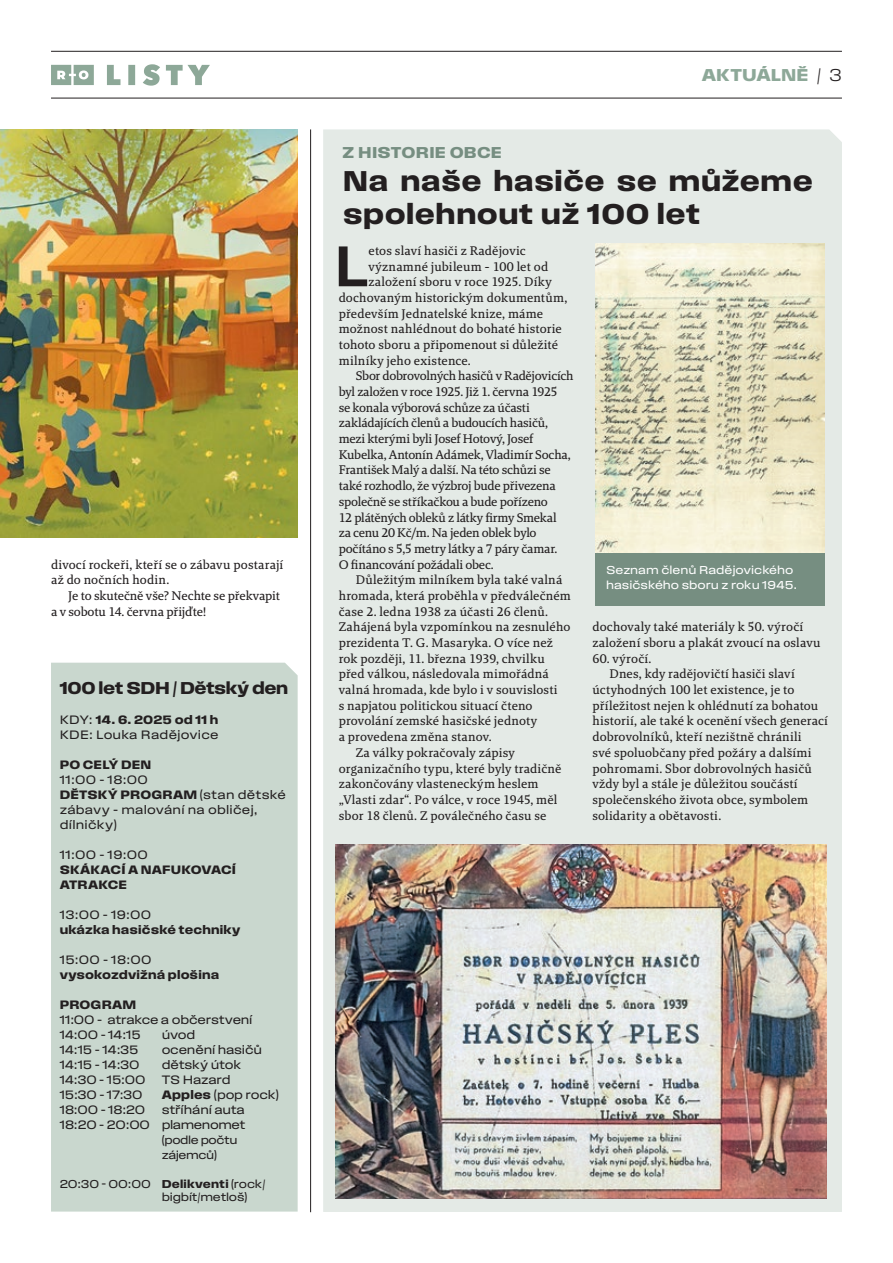
<style>
.page{position:relative;width:893px;height:1263px;background:#fff}
.page>*{position:absolute;margin:0;border:0;box-sizing:border-box;transform-origin:0 0}
.t1{font:60px "Field Gothic No.73 Med Wide";color:#231f20}
.t2{font:30px/33px "Field Gothic No.74 Demi Wide";letter-spacing:.015em;color:#231f20}
.t3{font:18px "Field Gothic No.74 Demi Wide";letter-spacing:-.025em;color:#231f20}
.t4{font:18px "Field Gothic No.74 Demi Wide";letter-spacing:.005em;color:#8da898}
.t5{font:16.5px "Field Gothic No.74 Demi Wide";letter-spacing:.01em;color:#768e81}
.t6{font:12.75px/15.8px "Brando Text";letter-spacing:.005em;color:#231f20}
.t7{font:12.75px/15px "Field Gothic No.72 Reg Wide";letter-spacing:-.015em;color:#231f20}
.t8{font:12.75px/15.8px "Brando Text";letter-spacing:-.015em;color:#231f20}
.t9{font:12.75px "Brando Text";letter-spacing:-.02em;color:#231f20}
.t10{font:12.75px/15px "Field Gothic No.74 Demi Wide";letter-spacing:.01em;color:#231f20}
.t11{font:12.75px "Brando Text";letter-spacing:-.025em;color:#231f20}
.t12{font:12.75px "Brando Text";letter-spacing:-.03em;color:#231f20}
.t13{font:12.75px/15px "Field Gothic No.72 Reg Wide";letter-spacing:.015em;color:#231f20}
.t14{font:12.75px "Field Gothic No.72 Reg Wide";letter-spacing:.01em;color:#231f20}
.t15{font:12px/15px "Field Gothic No.72 Reg Wide";letter-spacing:-.02em;color:#231f20}
.t16{font:12px/15px "Field Gothic No.72 Reg Wide";letter-spacing:-.005em;color:#fff}
.s1{font-family:"Field Gothic No.72 Reg Wide"}
.s2{font-family:"Field Gothic No.74 Demi Wide"}
.s3{font-family:"Field Gothic No.71 Light Wide";color:#231f20}
</style>
<div class="page">
<hr style="left:51px;top:51px;width:791px;height:1px;background:#231f20">
<hr style="left:51px;top:98px;width:791px;height:1px;background:#231f20">
<svg style="left:107px;top:64px;width:103px;height:22px"></svg>
<svg style="left:51px;top:65px;width:43px;height:20px"></svg>
<div style="left:323px;top:129px;width:519px;height:1083px;background:#e4eae6"></div>
<hr style="left:310px;top:129px;width:1px;height:1083px;background:#231f20">
<img style="left:0;top:129px;width:298px;height:408px">
<div style="left:595px;top:549px;width:230px;height:56px;background:#768e81"></div>
<img style="left:336px;top:845px;width:490px;height:353px">
<img style="left:595px;top:243px;width:230px;height:310px">
<div style="left:51px;top:663px;width:247px;height:548px;background:#c9d7ce"></div>
<p class="t6" style="left:51px;top:556px;width:234px">divocí rockeři, kteří se o zábavu postarají až do nočních hodin.</p>
<p class="t8" style="left:51px;top:588px;width:230px;text-indent:17px">Je to skutečně vše? Nechte se překvapit a v sobotu 14. června přijďte!</p>
<h3 class="t3" style="left:60px;top:678px;width:230px">100 let SDH / Dětský den</h3>
<p class="t10" style="left:60px;top:712px;width:160px"><span class="s1">KDY:</span> 14. 6. 2025 od 11 h</p>
<p class="t14" style="left:60px;top:728px;width:160px">KDE: Louka Radějovice</p>
<p class="t10" style="left:60px;top:757px;width:93px">PO CELÝ DEN</p>
<p class="t7" style="left:60px;top:772px;width:90px">11:00 – 18:00</p>
<p class="t10" style="left:60px;top:787px;width:228px">DĚTSKÝ PROGRAM <span class="s1">(stan dětské</span></p>
<p class="t13" style="left:60px;top:802px;width:199px">zábavy – malování na obličej, dílničky)</p>
<p class="t7" style="left:60px;top:847px;width:90px">11:00 – 19:00</p>
<p class="t10" style="left:60px;top:862px;width:178px">SKÁKACÍ A NAFUKOVACÍ<br>ATRAKCE</p>
<p class="t7" style="left:60px;top:907px;width:93px">13:00 – 19:00</p>
<p class="t10" style="left:60px;top:922px;width:182px">ukázka hasičské techniky</p>
<p class="t7" style="left:60px;top:952px;width:93px">15:00 – 18:00</p>
<p class="t10" style="left:60px;top:967px;width:161px">vysokozdvižná plošina</p>
<p class="t10" style="left:60px;top:997px;width:78px">PROGRAM</p>
<p class="t7" style="left:60px;top:1012px;width:194px">11:00 – atrakce a občerstvení<br>14:00 – 14:15</p>
<p class="t7" style="left:162px;top:1027px;width:35px">úvod</p>
<p class="t7" style="left:60px;top:1042px;width:81px">14:15 – 14:35</p>
<p class="t7" style="left:162px;top:1042px;width:102px">ocenění hasičů</p>
<p class="t7" style="left:60px;top:1057px;width:81px">14:15 – 14:30</p>
<p class="t7" style="left:162px;top:1057px;width:81px">dětský útok</p>
<p class="t7" style="left:60px;top:1072px;width:87px">14:30 – 15:00</p>
<p class="t7" style="left:162px;top:1072px;width:70px">TS Hazard</p>
<p class="t7" style="left:60px;top:1087px;width:84px">15:30 – 17:30</p>
<p class="t7" style="left:162px;top:1087px;width:119px"><span class="s2">Apples</span> (pop rock)</p>
<p class="t7" style="left:60px;top:1102px;width:87px">18:00 – 18:20</p>
<p class="t7" style="left:60px;top:1102px;width:187px;text-align:right">stříhání auta<br>18:20 – 20:00 plamenomet</p>
<p class="t15" style="left:162px;top:1132px;width:77px">(podle počtu zájemců)</p>
<p class="t15" style="left:162px;top:1177px;width:105px;line-height:13.5px;text-indent:-102px">20:30 – 00:00 <span class="s2">Delikventi</span> (rock/ bigbít/metloš)</p>
<h3 class="t4" style="left:702px;top:65px;width:142px">AKTUÁLNĚ <span class="s3">/ 3</span></h3>
<p class="t5" style="left:342px;top:144px;width:161px">Z HISTORIE OBCE</p>
<h2 class="t2" style="left:343px;top:164px;width:472px">Na naše hasiče se můžeme spolehnout už 100 let</h2>
<h1 class="t1" style="left:334px;top:233px;width:36px">L</h1>
<p class="t6" style="left:369px;top:243px;width:159px">etos slaví hasiči z Radějovic</p>
<p class="t6" style="left:369px;top:258px;width:181px">významné jubileum - 100 let od</p>
<p class="t6" style="left:369px;top:274px;width:185px">založení sboru v roce 1925. Díky</p>
<p class="t6" style="left:339px;top:290px;width:230px">dochovaným historickým dokumentům,</p>
<p class="t6" style="left:339px;top:305px;width:206px">především Jednatelské knize, máme</p>
<p class="t6" style="left:339px;top:321px;width:225px">možnost nahlédnout do bohaté historie</p>
<p class="t6" style="left:339px;top:337px;width:221px">tohoto sboru a připomenout si důležité</p>
<p class="t6" style="left:339px;top:352px;width:134px">milníky jeho existence.</p>
<p class="t11" style="left:356px;top:368px;width:219px">Sbor dobrovolných hasičů v Radějovicích</p>
<p class="t9" style="left:339px;top:384px;width:220px">byl založen v roce 1925. Již 1. června 1925</p>
<p class="t8" style="left:339px;top:399px;width:193px">se konala výborová schůze za účasti</p>
<p class="t12" style="left:339px;top:415px;width:211px">zakládajících členů a budoucích hasičů,</p>
<p class="t9" style="left:339px;top:431px;width:196px">mezi kterými byli Josef Hotový, Josef</p>
<p class="t8" style="left:339px;top:446px;width:233px">Kubelka, Antonín Adámek, Vladimír Socha,</p>
<p class="t9" style="left:339px;top:462px;width:214px">František Malý a další. Na této schůzi se</p>
<p class="t11" style="left:339px;top:478px;width:219px">také rozhodlo, že výzbroj bude přivezena</p>
<p class="t9" style="left:339px;top:494px;width:211px">společně se stříkačkou a bude pořízeno</p>
<p class="t11" style="left:339px;top:509px;width:219px">12 plátěných obleků z látky firmy Smekal</p>
<p class="t12" style="left:339px;top:525px;width:199px">za cenu 20 Kč/m. Na jeden oblek bylo</p>
<p class="t6" style="left:339px;top:540px;width:220px">počítáno s 5,5 metry látky a 7 páry čamar.</p>
<p class="t8" style="left:339px;top:556px;width:156px">O financování požádali obec.</p>
<p class="t6" style="left:356px;top:572px;width:208px">Důležitým milníkem byla také valná</p>
<p class="t6" style="left:339px;top:588px;width:234px">hromada, která proběhla v předválečném</p>
<p class="t6" style="left:339px;top:603px;width:211px">čase 2. ledna 1938 za účasti 26 členů.</p>
<p class="t6" style="left:339px;top:619px;width:233px">Zahájená byla vzpomínkou na zesnulého</p>
<p class="t6" style="left:339px;top:635px;width:216px">prezidenta T. G. Masaryka. O více než</p>
<p class="t6" style="left:339px;top:650px;width:208px">rok později, 11. března 1939, chvilku</p>
<p class="t6" style="left:339px;top:666px;width:212px">před válkou, následovala mimořádná</p>
<p class="t6" style="left:339px;top:682px;width:220px">valná hromada, kde bylo i v souvislosti</p>
<p class="t6" style="left:339px;top:697px;width:195px">s napjatou politickou situací čteno</p>
<p class="t6" style="left:339px;top:713px;width:200px">provolání zemské hasičské jednoty</p>
<p class="t6" style="left:339px;top:729px;width:154px">a provedena změna stanov.</p>
<p class="t6" style="left:356px;top:744px;width:161px">Za války pokračovaly zápisy</p>
<p class="t6" style="left:339px;top:760px;width:224px">organizačního typu, které byly tradičně</p>
<p class="t6" style="left:339px;top:776px;width:201px">zakončovány vlasteneckým heslem</p>
<p class="t6" style="left:339px;top:791px;width:220px">„Vlasti zdar“. Po válce, v roce 1945, měl</p>
<p class="t6" style="left:339px;top:807px;width:209px">sbor 18 členů. Z poválečného času se</p>
<p class="t16" style="left:606px;top:563px;width:192px">Seznam členů Radějovického hasičského sboru z roku 1945.</p>
<p class="t6" style="left:592px;top:619px;width:230px">dochovaly také materiály k 50. výročí založení sboru a plakát zvoucí na oslavu</p>
<p class="t6" style="left:592px;top:650px;width:60px">60. výročí.</p>
<p class="t6" style="left:609px;top:666px;width:187px">Dnes, kdy radějovičtí hasiči slaví</p>
<p class="t6" style="left:592px;top:682px;width:204px">úctyhodných 100 let existence, je to</p>
<p class="t6" style="left:592px;top:697px;width:227px">příležitost nejen k ohlédnutí za bohatou</p>
<p class="t6" style="left:592px;top:713px;width:237px">historií, ale také k ocenění všech generací</p>
<p class="t6" style="left:592px;top:729px;width:211px">dobrovolníků, kteří nezištně chránili</p>
<p class="t6" style="left:592px;top:744px;width:221px">své spoluobčany před požáry a dalšími</p>
<p class="t6" style="left:592px;top:760px;width:221px">pohromami. Sbor dobrovolných hasičů</p>
<p class="t6" style="left:592px;top:776px;width:207px">vždy byl a stále je důležitou součástí</p>
<p class="t6" style="left:592px;top:791px;width:217px">společenského života obce, symbolem</p>
<p class="t6" style="left:592px;top:807px;width:130px">solidarity a obětavosti.</p>
</div>
